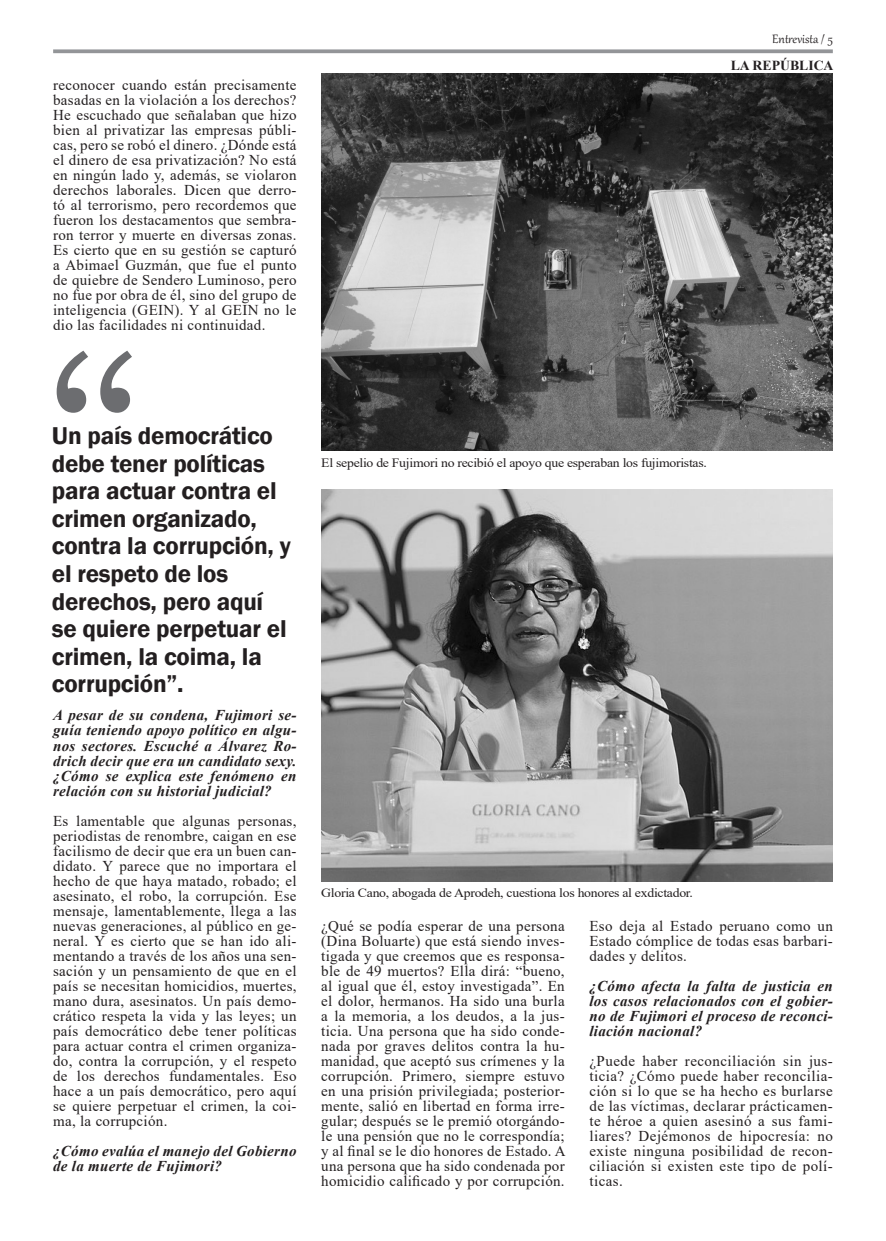
<style>
.page{position:relative;width:886px;height:1241px;background:#fff}
.page>*{position:absolute;margin:0;border:0;box-sizing:border-box;transform-origin:0 0}
.t1{font:208.75px "Century Schlbk Cyrillic BT";color:#6c6d70}
.t2{font:600 25px/27.5px "Franklin Gothic";letter-spacing:-.01em;color:#231f20}
.t3{font:15px/15px "Times New Roman";letter-spacing:.02em;color:#231f20;text-align:justify}
.t4{font:italic 700 15px/15px "Times New Roman";letter-spacing:.02em;color:#231f20;text-align:justify}
.t5{font:15px "Gabriola";color:#231f20}
.t6{font:700 13.75px "Times New Roman";color:#231f20}
.t7{font:12.62px "Times New Roman";letter-spacing:-.02em;color:#231f20;scale:1.08 1}
</style>
<div class="page">
<svg style="left:53px;top:49px;width:780px;height:4px;background:#9ea0a3"></svg>
<img style="left:321px;top:74px;width:512px;height:376px">
<img style="left:321px;top:489px;width:512px;height:392px">
<p class="t3" style="left:53px;top:77px;width:245px">reconocer cuando están precisamente basadas en la violación a los derechos?<br>He escuchado que señalaban que hizo bien al privatizar las empresas públi&shy;cas, pero se robó el dinero. ¿Dónde está el dinero de esa privatización? No está en ningún lado y, además, se violaron derechos laborales. Dicen que derro&shy;tó al terrorismo, pero recordemos que fueron los destacamentos que sembra&shy;ron terror y muerte en diversas zonas.<br>Es cierto que en su gestión se capturó a Abimael Guzmán, que fue el punto de quiebre de Sendero Luminoso, pero no fue por obra de él, sino del grupo de inteligencia (GEIN). Y al GEIN no le dio las facilidades ni continuidad.</p>
<p class="t1" style="left:41px;top:302px;width:107px">“</p>
<p class="t2" style="left:52px;top:422px;width:240px">Un país democrático debe tener políticas para actuar contra el crimen organizado, contra la corrupción, y el respeto de los</p>
<p class="t2" style="left:52px;top:587px;width:236px">derechos, pero aquí se quiere perpetuar el crimen, la coima, la corrupción”.</p>
<p class="t4" style="left:53px;top:707px;width:245px">A pesar de su condena, Fujimori se&shy;guía teniendo apoyo político en algu&shy;nos sectores. Escuché a Álvarez Ro&shy;drich decir que era un candidato sexy. ¿Cómo se explica este fenómeno en relación con su historial judicial?</p>
<p class="t3" style="left:53px;top:812px;width:245px">Es lamentable que algunas personas, periodistas de renombre, caigan en ese facilismo de decir que era un buen can&shy;didato. Y parece que no importara el hecho de que haya matado, robado; el asesinato, el robo, la corrupción. Ese mensaje, lamentablemente, llega a las nuevas generaciones, al público en ge&shy;neral. Y es cierto que se han ido ali&shy;mentando a través de los años una sen&shy;sación y un pensamiento de que en el país se necesitan homicidios, muertes, mano dura, asesinatos. Un país demo&shy;crático respeta la vida y las leyes; un país democrático debe tener políticas para actuar contra el crimen organiza&shy;do, contra la corrupción, y el respeto de los derechos fundamentales. Eso hace a un país democrático, pero aquí se quiere perpetuar el crimen, la coi&shy;ma, la corrupción.</p>
<p class="t4" style="left:53px;top:1142px;width:245px">¿Cómo evalúa el manejo del Gobierno de la muerte de Fujimori?</p>
<p class="t5" style="left:772px;top:29px;width:62px">Entrevista / 5</p>
<p class="t6" style="left:731px;top:55px;width:104px">LA REPÚBLICA</p>
<p class="t7" style="left:321px;top:454px;width:358px">El sepelio de Fujimori no recibió el apoyo que esperaban los fujimoristas.</p>
<p class="t7" style="left:321px;top:883px;width:346px">Gloria Cano, abogada de Aprodeh, cuestiona los honores al exdictador.</p>
<p class="t3" style="left:321px;top:917px;width:246px">¿Qué se podía esperar de una persona (Dina Boluarte) que está siendo inves&shy;tigada y que creemos que es responsa&shy;ble de 49 muertos? Ella dirá: “bueno, al igual que él, estoy investigada”. En el dolor, hermanos. Ha sido una burla a la memoria, a los deudos, a la jus&shy;ticia. Una persona que ha sido conde&shy;nada por graves delitos contra la hu&shy;manidad, que aceptó sus crímenes y la corrupción. Primero, siempre estuvo en una prisión privilegiada; posterior&shy;mente, salió en libertad en forma irre&shy;gular; después se le premió otorgándo&shy;le una pensión que no le correspondía; y al final se le dio honores de Estado. A una persona que ha sido condenada por homicidio calificado y por corrupción.</p>
<p class="t3" style="left:589px;top:917px;width:245px">Eso deja al Estado peruano como un Estado cómplice de todas esas barbari&shy;dades y delitos.</p>
<p class="t4" style="left:589px;top:977px;width:245px">¿Cómo afecta la falta de justicia en los casos relacionados con el gobier&shy;no de Fujimori el proceso de reconci&shy;liación nacional?</p>
<p class="t3" style="left:589px;top:1052px;width:245px">¿Puede haber reconciliación sin jus&shy;ticia? ¿Cómo puede haber reconcilia&shy;ción si lo que se ha hecho es burlarse de las víctimas, declarar prácticamen&shy;te héroe a quien asesinó a sus fami&shy;liares? Dejémonos de hipocresía: no existe ninguna posibilidad de recon&shy;ciliación si existen este tipo de polí&shy;ticas.</p>
</div>
